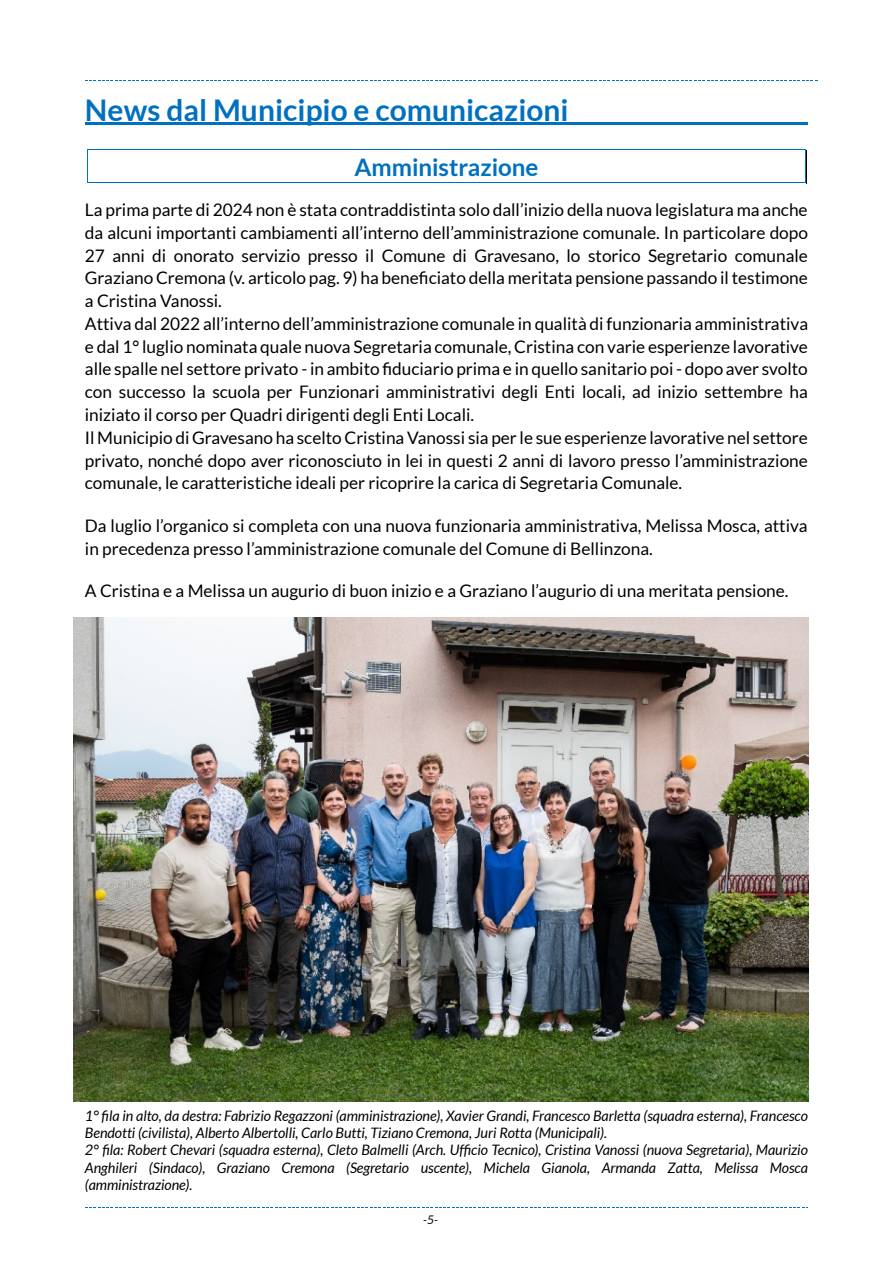
<style>
.page{position:relative;width:893px;height:1263px;background:#fff}
.page>*{position:absolute;margin:0;border:0;box-sizing:border-box;transform-origin:0 0}
.t1{font:700 29.85px "Lato";letter-spacing:.005em;color:#0070c0}
.t2{font:700 24.15px "Lato";letter-spacing:-.005em;color:#0070c0}
.t3{font:17.25px/22.8px "Lato";color:#000}
.t4{font:italic 14.4px/17.1px "Lato";letter-spacing:-.005em;color:#000}
.t5{font:italic 11.85px "Lato";color:#000}
</style>
<div class="page">
<svg style="left:85px;top:80px;width:732px;height:1px"></svg>
<hr style="left:85px;top:122px;width:723px;height:3px;background:#0070c0">
<hr style="left:88px;top:149px;width:717px;height:1px;background:#0070c0">
<hr style="left:88px;top:183px;width:717px;height:1px;background:#000">
<hr style="left:88px;top:182px;width:717px;height:1px;background:#0070c0">
<hr style="left:87px;top:150px;width:1px;height:32px;background:#0070c0">
<hr style="left:806px;top:150px;width:1px;height:32px;background:#000">
<hr style="left:805px;top:150px;width:1px;height:32px;background:#0070c0">
<svg style="left:85px;top:1207px;width:723px;height:1px"></svg>
<img style="left:74px;top:617px;width:734px;height:485px">
<h1 class="t1" style="left:85px;top:93px;width:485px">News dal Municipio e comunicazioni</h1>
<h2 class="t2" style="left:355px;top:153px;width:185px">Amministrazione</h2>
<p class="t3" style="left:85px;top:198px;width:725px">La prima parte di 2024 non è stata contraddistinta solo dall’inizio della nuova legislatura ma anche da alcuni importanti cambiamenti all’interno dell’amministrazione comunale. In particolare dopo 27 anni di onorato servizio presso il Comune di Gravesano, lo storico Segretario comunale Graziano Cremona (v. articolo pag. 9) ha beneficiato della meritata pensione passando il testimone a Cristina Vanossi.<br>Attiva dal 2022 all’interno dell’amministrazione comunale in qualità di funzionaria amministrativa e dal 1° luglio nominata quale nuova Segretaria comunale, Cristina con varie esperienze lavorative alle spalle nel settore privato - in ambito fiduciario prima e in quello sanitario poi - dopo aver svolto con successo la scuola per Funzionari amministrativi degli Enti locali, ad inizio settembre ha iniziato il corso per Quadri dirigenti degli Enti Locali.<br>Il Municipio di Gravesano ha scelto Cristina Vanossi sia per le sue esperienze lavorative nel settore privato, nonché dopo aver riconosciuto in lei in questi 2 anni di lavoro presso l’amministrazione comunale, le caratteristiche ideali per ricoprire la carica di Segretaria Comunale.</p>
<p class="t3" style="left:85px;top:514px;width:724px">Da luglio l’organico si completa con una nuova funzionaria amministrativa, Melissa Mosca, attiva in precedenza presso l’amministrazione comunale del Comune di Bellinzona.</p>
<p class="t3" style="left:85px;top:579px;width:705px">A Cristina e a Melissa un augurio di buon inizio e a Graziano l’augurio di una meritata pensione.</p>
<p class="t4" style="left:85px;top:1108px;width:724px">1° fila in alto, da destra: Fabrizio Regazzoni (amministrazione), Xavier Grandi, Francesco Barletta (squadra esterna), Francesco Bendotti (civilista), Alberto Albertolli, Carlo Butti, Tiziano Cremona, Juri Rotta (Municipali).<br>2° fila: Robert Chevari (squadra esterna), Cleto Balmelli (Arch. Ufficio Tecnico), Cristina Vanossi (nuova Segretaria), Maurizio Anghileri (Sindaco), Graziano Cremona (Segretario uscente), Michela Gianola, Armanda Zatta, Melissa Mosca (amministrazione).</p>
<p class="t5" style="left:423px;top:1213px;width:16px">-5-</p>
</div>
